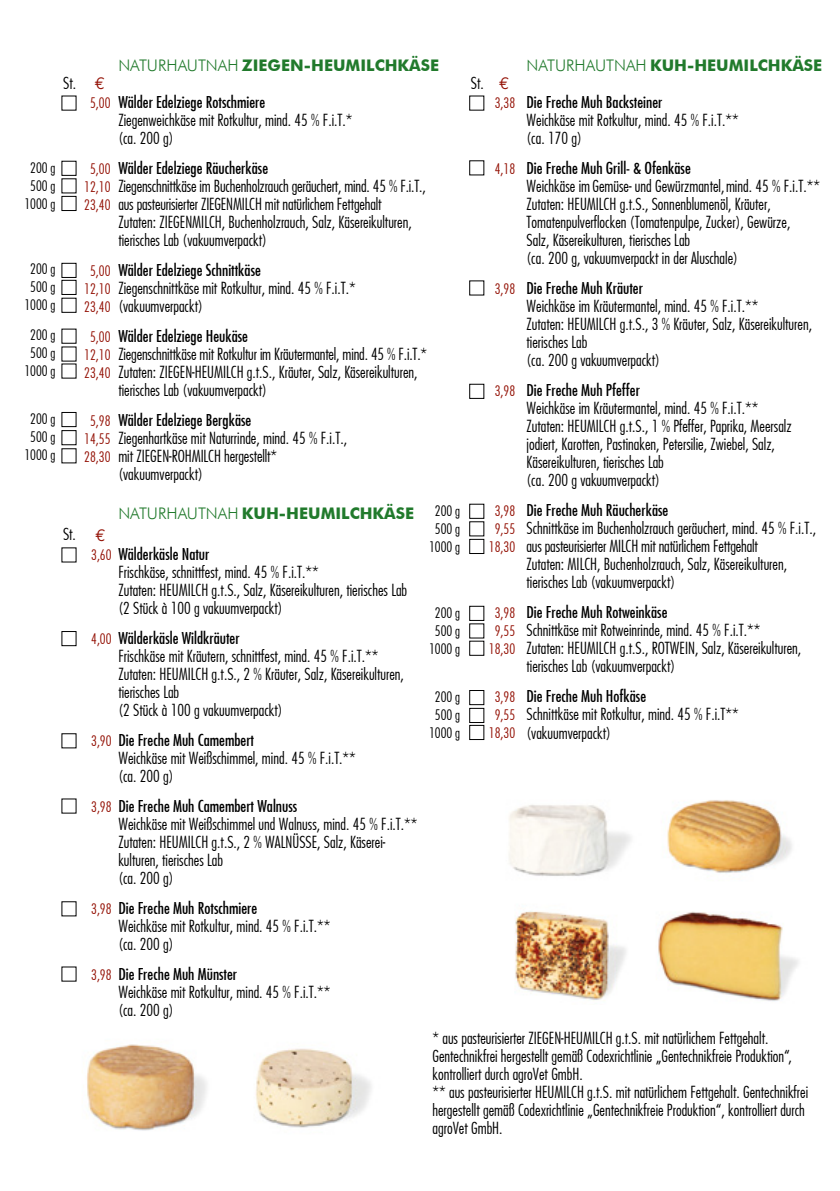
<style>
.page{position:relative;width:840px;height:1191px;background:#fff}
.page>*{position:absolute;margin:0;border:0;box-sizing:border-box;transform-origin:0 0}
.t1{font:17px "Euro Mono";color:#931004}
.t2{font:300 condensed 16px/18px "Futura";color:#000}
.t3{font:condensed 16px "Futura";color:#000}
.t4{font:700 16px "Futura BT";color:#217a2c}
.t5{font:300 condensed 14px/18px "Futura";color:#931004;text-align:center}
.t6{font:300 condensed 14px/18px "Futura";color:#000;text-align:center}
.s1{font-weight:300}
.s2{font-family:"Euro Mono";font-weight:400;font-stretch:normal;font-size:17px;color:#931004}
</style>
<div class="page">
<div style="left:469px;top:96px;width:15px;height:14px;border:1px solid #000"></div>
<div style="left:469px;top:160px;width:15px;height:15px;border:1px solid #000"></div>
<div style="left:469px;top:280px;width:15px;height:15px;border:1px solid #000"></div>
<div style="left:469px;top:384px;width:15px;height:15px;border:1px solid #000"></div>
<div style="left:469px;top:504px;width:15px;height:14px;border:1px solid #000"></div>
<div style="left:469px;top:521px;width:15px;height:15px;border:1px solid #000"></div>
<div style="left:469px;top:539px;width:15px;height:15px;border:1px solid #000"></div>
<div style="left:469px;top:606px;width:15px;height:15px;border:1px solid #000"></div>
<div style="left:469px;top:623px;width:15px;height:15px;border:1px solid #000"></div>
<div style="left:469px;top:641px;width:15px;height:14px;border:1px solid #000"></div>
<div style="left:469px;top:690px;width:15px;height:15px;border:1px solid #000"></div>
<div style="left:469px;top:708px;width:15px;height:15px;border:1px solid #000"></div>
<div style="left:469px;top:725px;width:15px;height:15px;border:1px solid #000"></div>
<div style="left:62px;top:161px;width:14px;height:15px;border:1px solid #000"></div>
<div style="left:62px;top:280px;width:14px;height:15px;border:1px solid #000"></div>
<div style="left:62px;top:196px;width:14px;height:15px;border:1px solid #000"></div>
<div style="left:62px;top:263px;width:14px;height:15px;border:1px solid #000"></div>
<div style="left:62px;top:298px;width:14px;height:15px;border:1px solid #000"></div>
<div style="left:62px;top:412px;width:14px;height:15px;border:1px solid #000"></div>
<div style="left:62px;top:430px;width:14px;height:15px;border:1px solid #000"></div>
<div style="left:62px;top:631px;width:14px;height:15px;border:1px solid #000"></div>
<img style="left:665px;top:800px;width:127px;height:73px">
<img style="left:509px;top:805px;width:122px;height:71px">
<img style="left:658px;top:911px;width:140px;height:90px">
<img style="left:515px;top:911px;width:111px;height:90px">
<img style="left:87px;top:1044px;width:120px;height:87px">
<img style="left:256px;top:1048px;width:115px;height:80px">
<p class="t6" style="left:24px;top:159px;width:33px">200 g<br>500 g<br>1000 g</p>
<p class="t6" style="left:24px;top:260px;width:33px">200 g<br>500 g<br>1000 g</p>
<p class="t6" style="left:24px;top:326px;width:33px">200 g<br>500 g<br>1000 g</p>
<p class="t6" style="left:24px;top:410px;width:33px">200 g<br>500 g<br>1000 g</p>
<p class="t2" style="left:63px;top:73px;width:14px">St.</p>
<p class="t1" style="left:95px;top:73px;width:12px">€</p>
<p class="t5" style="left:90px;top:93px;width:22px">5,00</p>
<p class="t5" style="left:84px;top:159px;width:28px">5,00<br>12,10<br>23,40</p>
<p class="t5" style="left:84px;top:261px;width:28px">5,00<br>12,10<br>23,40</p>
<p class="t5" style="left:84px;top:327px;width:28px">5,00<br>12,10<br>23,40</p>
<p class="t5" style="left:84px;top:411px;width:28px">5,98<br>14,55<br>28,30</p>
<p class="t4" style="left:118px;top:56px;width:322px"><span class="s1">NATURHAUTNAH</span> ZIEGEN-HEUMILCHKÄSE</p>
<p class="t3" style="left:118px;top:92px;width:148px">Wälder Edelziege Rotschmiere</p>
<p class="t2" style="left:118px;top:111px;width:235px">Ziegenweichkäse mit Rotkultur, mind. 45 % F.i.T.* (ca. 200 g)</p>
<p class="t3" style="left:118px;top:158px;width:151px">Wälder Edelziege Räucherkäse</p>
<p class="t2" style="left:118px;top:177px;width:309px">Ziegenschnittkäse im Buchenholzrauch geräuchert, mind. 45 % F.i.T., aus pasteurisierter ZIEGENMILCH mit natürlichem Fettgehalt<br>Zutaten: ZIEGENMILCH, Buchenholzrauch, Salz, Käsereikulturen, tierisches Lab (vakuumverpackt)</p>
<p class="t3" style="left:118px;top:260px;width:144px">Wälder Edelziege Schnittkäse</p>
<p class="t2" style="left:118px;top:279px;width:239px">Ziegenschnittkäse mit Rotkultur, mind. 45 % F.i.T.* (vakuumverpackt)</p>
<p class="t3" style="left:118px;top:326px;width:131px">Wälder Edelziege Heukäse</p>
<p class="t2" style="left:118px;top:345px;width:310px">Ziegenschnittkäse mit Rotkultur im Kräutermantel, mind. 45 % F.i.T.*<br>Zutaten: ZIEGEN-HEUMILCH g.t.S., Kräuter, Salz, Käsereikulturen, tierisches Lab (vakuumverpackt)</p>
<p class="t3" style="left:118px;top:410px;width:134px">Wälder Edelziege Bergkäse</p>
<p class="t2" style="left:118px;top:429px;width:230px">Ziegenhartkäse mit Naturrinde, mind. 45 % F.i.T., mit ZIEGEN-ROHMILCH hergestellt* (vakuumverpackt)</p>
<p class="t4" style="left:118px;top:503px;width:297px"><span class="s1">NATURHAUTNAH</span> KUH-HEUMILCHKÄSE</p>
<p class="t2" style="left:63px;top:525px;width:44px">St. <span class="s2">€</span></p>
<p class="t5" style="left:91px;top:545px;width:22px">3,60</p>
<p class="t3" style="left:118px;top:544px;width:93px">Wälderkäsle Natur</p>
<p class="t2" style="left:118px;top:563px;width:290px">Frischkäse, schnittfest, mind. 45 % F.i.T.**<br>Zutaten: HEUMILCH g.t.S., Salz, Käsereikulturen, tierisches Lab (2 Stück à 100 g vakuumverpackt)</p>
<p class="t3" style="left:118px;top:628px;width:123px">Wälderkäsle Wildkräuter</p>
<p class="t2" style="left:118px;top:647px;width:287px">Frischkäse mit Kräutern, schnittfest, mind. 45 % F.i.T.** Zutaten: HEUMILCH g.t.S., 2 % Kräuter, Salz, Käsereikulturen, tierisches Lab<br>(2 Stück à 100 g vakuumverpackt)</p>
<p class="t3" style="left:118px;top:730px;width:137px">Die Freche Muh Camembert</p>
<p class="t2" style="left:118px;top:749px;width:239px">Weichkäse mit Weißschimmel, mind. 45 % F.i.T.** (ca. 200 g)</p>
<p class="t3" style="left:118px;top:796px;width:180px">Die Freche Muh Camembert Walnuss</p>
<p class="t2" style="left:118px;top:815px;width:300px">Weichkäse mit Weißschimmel und Walnuss, mind. 45 % F.i.T.** Zutaten: HEUMILCH g.t.S., 2 % WALNÜSSE, Salz, Käserei&shy;kulturen, tierisches Lab<br>(ca. 200 g)</p>
<p class="t3" style="left:118px;top:898px;width:140px">Die Freche Muh Rotschmiere</p>
<p class="t2" style="left:118px;top:917px;width:213px">Weichkäse mit Rotkultur, mind. 45 % F.i.T.** (ca. 200 g)</p>
<p class="t3" style="left:118px;top:964px;width:120px">Die Freche Muh Münster</p>
<p class="t2" style="left:118px;top:983px;width:213px">Weichkäse mit Rotkultur, mind. 45 % F.i.T.** (ca. 200 g)</p>
<p class="t5" style="left:91px;top:629px;width:22px">4,00</p>
<p class="t5" style="left:91px;top:731px;width:22px">3,90</p>
<p class="t5" style="left:91px;top:797px;width:22px">3,98</p>
<p class="t5" style="left:91px;top:899px;width:22px">3,98</p>
<p class="t5" style="left:91px;top:965px;width:22px">3,98</p>
<p class="t6" style="left:429px;top:501px;width:33px">200 g<br>500 g<br>1000 g</p>
<p class="t6" style="left:429px;top:603px;width:33px">200 g<br>500 g<br>1000 g</p>
<p class="t6" style="left:429px;top:687px;width:33px">200 g<br>500 g<br>1000 g</p>
<p class="t2" style="left:470px;top:73px;width:40px">St. <span class="s2">€</span></p>
<p class="t5" style="left:494px;top:93px;width:22px">3,38</p>
<p class="t5" style="left:494px;top:159px;width:22px">4,18</p>
<p class="t5" style="left:494px;top:279px;width:22px">3,98</p>
<p class="t5" style="left:494px;top:381px;width:22px">3,98</p>
<p class="t5" style="left:488px;top:501px;width:28px">3,98<br>9,55<br>18,30</p>
<p class="t5" style="left:488px;top:603px;width:28px">3,98<br>9,55<br>18,30</p>
<p class="t5" style="left:488px;top:687px;width:28px">3,98<br>9,55<br>18,30</p>
<p class="t4" style="left:526px;top:56px;width:297px"><span class="s1">NATURHAUTNAH</span> KUH-HEUMILCHKÄSE</p>
<p class="t3" style="left:526px;top:92px;width:137px">Die Freche Muh Backsteiner</p>
<p class="t2" style="left:526px;top:111px;width:213px">Weichkäse mit Rotkultur, mind. 45 % F.i.T.** (ca. 170 g)</p>
<p class="t3" style="left:526px;top:158px;width:166px">Die Freche Muh Grill- &amp; Ofenkäse</p>
<p class="t2" style="left:526px;top:177px;width:295px">Weichkäse im Gemüse- und Gewürzmantel, mind. 45 % F.i.T.** Zutaten: HEUMILCH g.t.S., Sonnenblumenöl, Kräuter, Tomatenpulverflocken (Tomatenpulpe, Zucker), Gewürze,<br>Salz, Käsereikulturen, tierisches Lab<br>(ca. 200 g, vakuumverpackt in der Aluschale)</p>
<p class="t3" style="left:526px;top:278px;width:118px">Die Freche Muh Kräuter</p>
<p class="t2" style="left:526px;top:297px;width:287px">Weichkäse im Kräutermantel, mind. 45 % F.i.T.**<br>Zutaten: HEUMILCH g.t.S., 3 % Kräuter, Salz, Käsereikulturen, tierisches Lab<br>(ca. 200 g vakuumverpackt)</p>
<p class="t3" style="left:526px;top:380px;width:115px">Die Freche Muh Pfeffer</p>
<p class="t2" style="left:526px;top:399px;width:266px">Weichkäse im Kräutermantel, mind. 45 % F.i.T.** Zutaten: HEUMILCH g.t.S., 1 % Pfeffer, Paprika, Meersalz jodiert, Karotten, Pastinaken, Petersilie, Zwiebel, Salz, Käsereikulturen, tierisches Lab<br>(ca. 200 g vakuumverpackt)</p>
<p class="t3" style="left:526px;top:500px;width:143px">Die Freche Muh Räucherkäse</p>
<p class="t2" style="left:526px;top:519px;width:291px">Schnittkäse im Buchenholzrauch geräuchert, mind. 45 % F.i.T., aus pasteurisierter MILCH mit natürlichem Fettgehalt<br>Zutaten: MILCH, Buchenholzrauch, Salz, Käsereikulturen, tierisches Lab (vakuumverpackt)</p>
<p class="t3" style="left:526px;top:602px;width:142px">Die Freche Muh Rotweinkäse</p>
<p class="t2" style="left:526px;top:621px;width:276px">Schnittkäse mit Rotweinrinde, mind. 45 % F.i.T.**<br>Zutaten: HEUMILCH g.t.S., ROTWEIN, Salz, Käsereikulturen, tierisches Lab (vakuumverpackt)</p>
<p class="t3" style="left:526px;top:686px;width:121px">Die Freche Muh Hofkäse</p>
<p class="t2" style="left:526px;top:705px;width:214px">Schnittkäse mit Rotkultur, mind. 45 % F.i.T** (vakuumverpackt)</p>
<p class="t2" style="left:432px;top:1028px;width:377px">* aus pasteurisierter ZIEGEN-HEUMILCH g.t.S. mit natürlichem Fettgehalt.<br>Gentechnikfrei hergestellt gemäß Codexrichtlinie „Gentechnikfreie Produktion“, kontrolliert durch agroVet GmbH.<br>** aus pasteurisierter HEUMILCH g.t.S. mit natürlichem Fettgehalt. Gentechnikfrei hergestellt gemäß Codexrichtlinie „Gentechnikfreie Produktion“, kontrolliert durch agroVet GmbH.</p>
</div>
